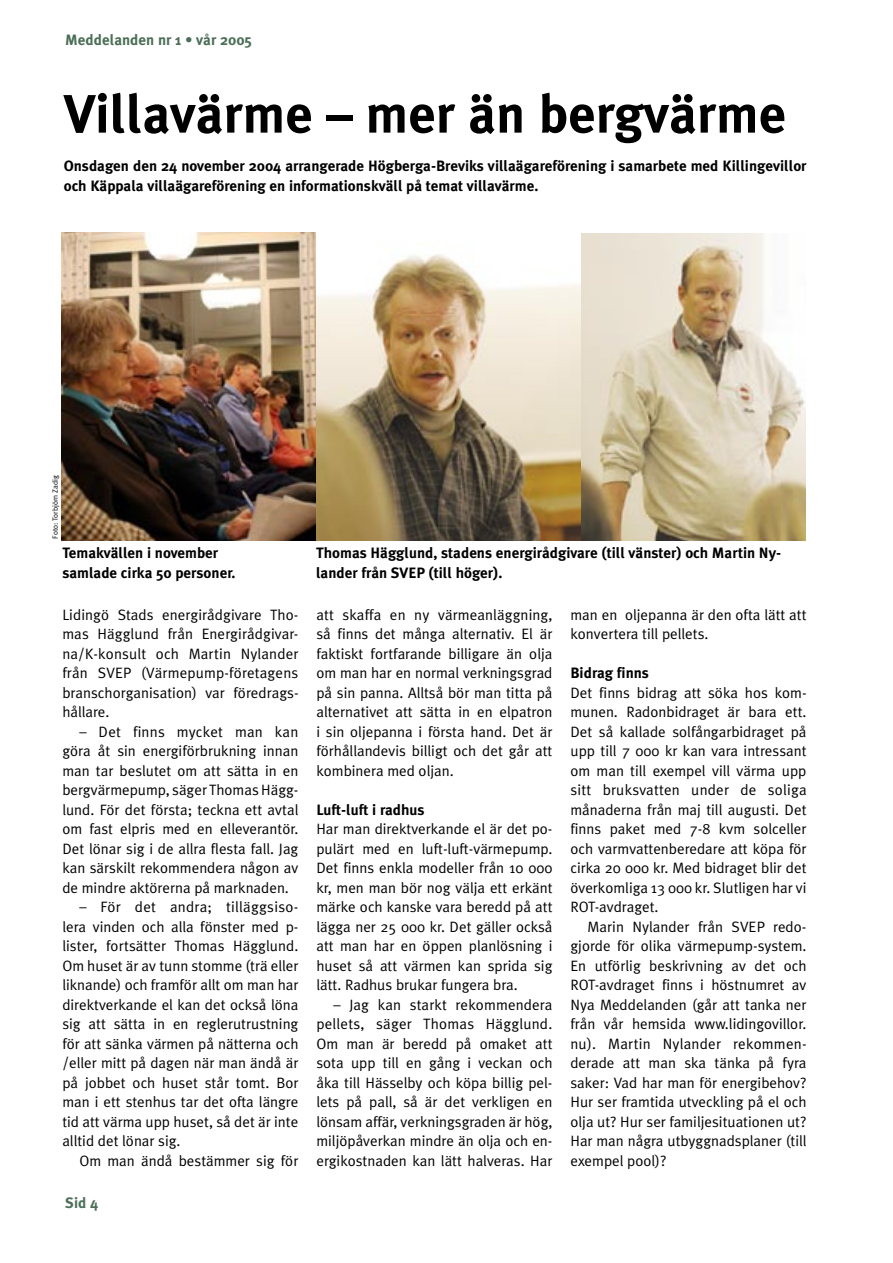
<style>
.page{position:relative;width:893px;height:1263px;background:#fff}
.page>*{position:absolute;margin:0;border:0;box-sizing:border-box;transform-origin:0 0}
.Rubrik{font:700 54px "Meta Plus";color:#000}
.Bröd_mi{font:15px/19.5px "Meta Plus Normal";color:#000;text-align:justify}
.Bröd_ui{font:15px/19.5px "Meta Plus Normal";color:#000;text-align:justify}
.Ingress{font:700 15px/19.5px "Meta Plus";color:#000}
.t1{font:700 15px "Meta Plus";color:#4b6e57}
.Bröd_ui-2{font:7.5px "Meta Plus Normal";color:#000}
</style>
<div class="page">
<img style="left:61px;top:232px;width:520px;height:308px">
<img style="left:581px;top:234px;width:224px;height:306px">
<p class="t1" style="left:65px;top:31px;width:188px">Meddelanden nr 1 • vår 2005</p>
<p class="Rubrik" style="left:64px;top:83px;width:724px">Villavärme – mer än bergvärme</p>
<p class="Ingress" style="left:64px;top:156px;width:744px">Onsdagen den 24 november 2004 arrangerade Högberga-Breviks villaägareförening i samarbete med Killingevillor och Käppala villaägareförening en informationskväll på temat villavärme.</p>
<p class="Bröd_ui-2" style="left:51px;top:538px;width:64px;rotate:-90deg">Foto: Torbjörn Zadig</p>
<p class="Ingress" style="left:62px;top:543px;width:175px">Temakvällen i november samlade cirka 50 personer.</p>
<p class="Bröd_ui" style="left:62px;top:604px;width:238px">Lidingö Stads energirådgivare Tho&shy;mas Hägglund från Energirådgivar&shy;na/K-konsult och Martin Nylander från SVEP (Värmepump-företagens branschorganisation) var föredrags&shy;hållare.</p>
<p class="Bröd_mi" style="left:62px;top:721px;width:238px;text-indent:17px">– Det finns mycket man kan göra åt sin energiförbrukning innan man tar beslutet om att sätta in en bergvärmepump, säger Thomas Hägg&shy;lund. För det första; teckna ett avtal om fast elpris med en elleverantör.<br>Det lönar sig i de allra flesta fall. Jag kan särskilt rekommendera någon av de mindre aktörerna på marknaden.</p>
<p class="Bröd_mi" style="left:62px;top:897px;width:238px;text-indent:17px">– För det andra; tilläggsiso&shy;lera vinden och alla fönster med p&shy;lister, fortsätter Thomas Hägglund.<br>Om huset är av tunn stomme (trä eller liknande) och framför allt om man har direktverkande el kan det också löna sig att sätta in en reglerutrustning för att sänka värmen på nätterna och /eller mitt på dagen när man ändå är på jobbet och huset står tomt. Bor man i ett stenhus tar det ofta längre tid att värma upp huset, så det är inte alltid det lönar sig.</p>
<p class="Bröd_mi" style="left:79px;top:1150px;width:220px">Om man ändå bestämmer sig för</p>
<p class="t1" style="left:65px;top:1194px;width:35px">Sid 4</p>
<p class="Ingress" style="left:316px;top:543px;width:467px">Thomas Hägglund, stadens energirådgivare (till vänster) och Martin Ny&shy;lander från SVEP (till höger).</p>
<p class="Bröd_mi" style="left:316px;top:604px;width:238px">att skaffa en ny värmeanläggning, så finns det många alternativ. El är faktiskt fortfarande billigare än olja om man har en normal verkningsgrad på sin panna. Alltså bör man titta på alternativet att sätta in en elpatron i sin oljepanna i första hand. Det är förhållandevis billigt och det går att kombinera med oljan.</p>
<p class="Ingress" style="left:316px;top:799px;width:110px">Luft-luft i radhus</p>
<p class="Bröd_ui" style="left:316px;top:819px;width:238px">Har man direktverkande el är det po&shy;pulärt med en luft-luft-värmepump.<br>Det finns enkla modeller från 10 000 kr, men man bör nog välja ett erkänt märke och kanske vara beredd på att lägga ner 25 000 kr. Det gäller också att man har en öppen planlösning i huset så att värmen kan sprida sig lätt. Radhus brukar fungera bra.</p>
<p class="Bröd_mi" style="left:316px;top:994px;width:238px;text-indent:17px">– Jag kan starkt rekommendera pellets, säger Thomas Hägglund.<br>Om man är beredd på omaket att sota upp till en gång i veckan och åka till Hässelby och köpa billig pel&shy;lets på pall, så är det verkligen en lönsam affär, verkningsgraden är hög, miljöpåverkan mindre än olja och en&shy;ergikostnaden kan lätt halveras. Har</p>
<p class="Bröd_mi" style="left:570px;top:604px;width:238px">man en oljepanna är den ofta lätt att konvertera till pellets.</p>
<p class="Ingress" style="left:570px;top:663px;width:80px">Bidrag finns</p>
<p class="Bröd_ui" style="left:570px;top:682px;width:238px">Det finns bidrag att söka hos kom&shy;munen. Radonbidraget är bara ett.<br>Det så kallade solfångarbidraget på upp till 7 000 kr kan vara intressant om man till exempel vill värma upp sitt bruksvatten under de soliga månaderna från maj till augusti. Det finns paket med 7-8 kvm solceller och varmvattenberedare att köpa för cirka 20 000 kr. Med bidraget blir det överkomliga 13 000 kr. Slutligen har vi ROT-avdraget.</p>
<p class="Bröd_mi" style="left:570px;top:916px;width:238px;text-indent:17px">Marin Nylander från SVEP redo&shy;gjorde för olika värmepump-system.<br>En utförlig beskrivning av det och ROT-avdraget finns i höstnumret av Nya Meddelanden (går att tanka ner från vår hemsida www.lidingovillor. nu). Martin Nylander rekommen&shy;derade att man ska tänka på fyra saker: Vad har man för energibehov?<br>Hur ser framtida utveckling på el och olja ut? Hur ser familjesituationen ut?<br>Har man några utbyggnadsplaner (till exempel pool)?</p>
</div>
